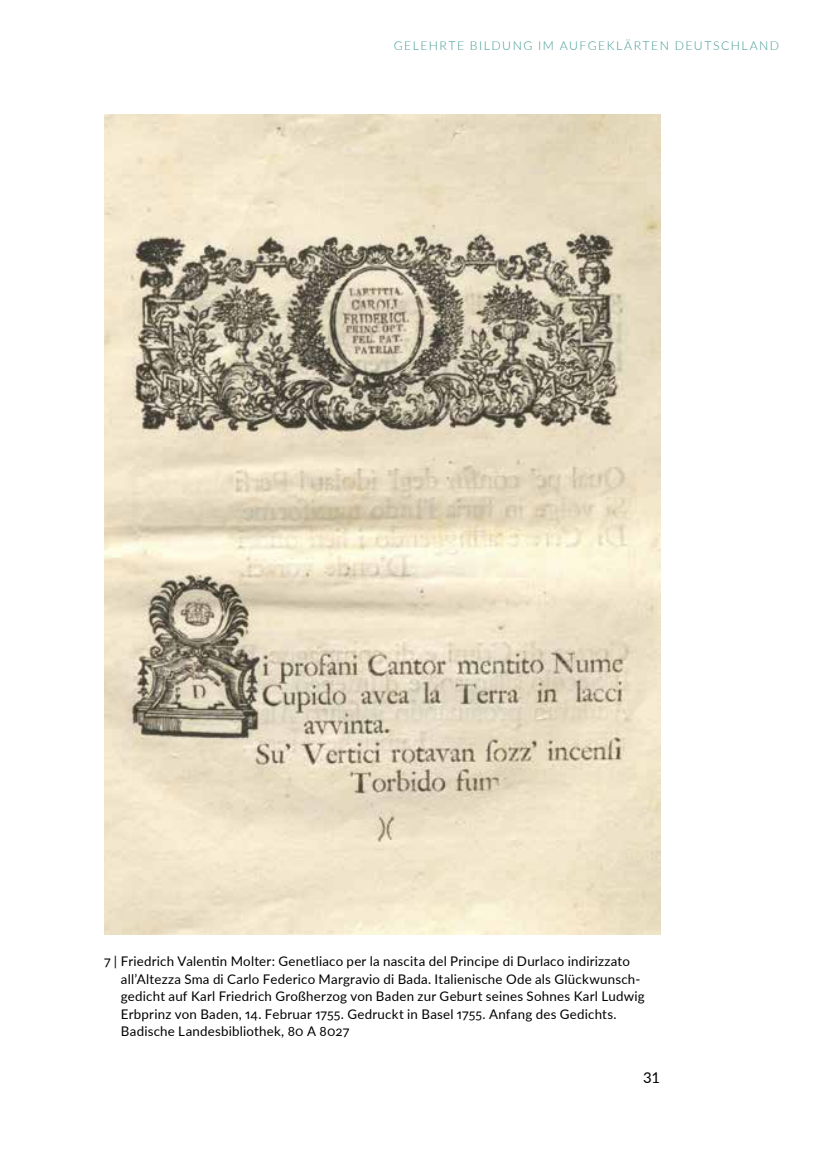
<style>
.page{position:relative;width:819px;height:1151px;background:#fff}
.page>*{position:absolute;margin:0;border:0;box-sizing:border-box;transform-origin:0 0}
.t1{font:14.88px "Lato";color:#000}
.t2{font:13.3px/17.5px "Lato";letter-spacing:.015em;color:#000}
.t3{font:300 12.25px "Lato";letter-spacing:.12em;color:#439991}
</style>
<div class="page">
<img style="left:104px;top:114px;width:556px;height:821px">
<p class="t3" style="left:394px;top:37px;width:387px">GELEHRTE BILDUNG IM AUFGEKLÄRTEN DEUTSCHLAND</p>
<p class="t2" style="left:121px;top:952px;width:525px;text-indent:-17px">7 ̵ Friedrich Valentin Molter: Genetliaco per la nascita del Principe di Durlaco indirizzato all’Altezza Sma di Carlo Federico Margravio di Bada. Italienische Ode als Glückwunsch&shy;gedicht auf Karl Friedrich Großherzog von Baden zur Geburt seines Sohnes Karl Ludwig Erbprinz von Baden, 14. Februar 1755. Gedruckt in Basel 1755. Anfang des Gedichts.<br>Badische Landesbibliothek, 80 A 8027</p>
<p class="t1" style="left:643px;top:1066px;width:19px">31</p>
</div>
